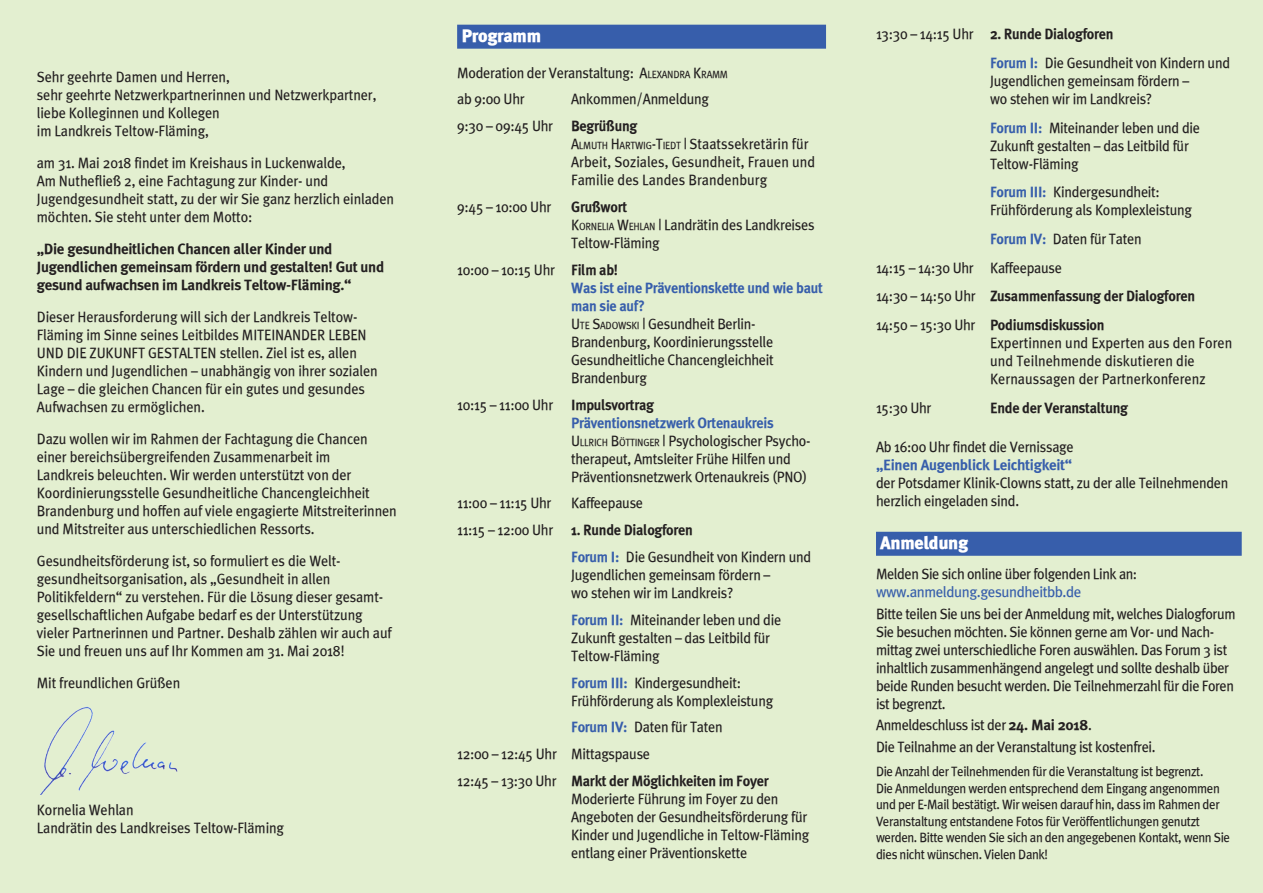
<style>
.page{position:relative;width:1263px;height:893px;background:#e3efd0}
.page>*{position:absolute;margin:0;border:0;box-sizing:border-box;transform-origin:0 0}
.t1{font:900 18px "Meta Plus";letter-spacing:-.02em;color:#fff}
.t2{font:15px/18px "Meta Plus";letter-spacing:-.02em;color:#231f20;scale:.95 1}
.t3{font:15px/18px "Meta Plus";color:#231f20;scale:.95 1}
.t4{font:700 15px/18px "Meta Plus";letter-spacing:-.02em;color:#231f20}
.t5{font:700 15px "Meta Plus";letter-spacing:-.02em;color:#231f20;scale:.95 1}
.t6{font:15px "Meta Plus";letter-spacing:-.03em;color:#375eab}
.t7{font:700 15px "Meta Plus";letter-spacing:-.02em;color:#375eab}
.t8{font:13.5px/16.5px "Meta Plus";letter-spacing:-.03em;color:#231f20;scale:.95 1}
.s1{font-style:inherit}
.s2{font-size:10.5px}
.s3{font-weight:700}
.s4{font-weight:700;color:#375eab}
.s5{font-weight:400}
</style>
<div class="page">
<div style="left:457px;top:25px;width:369px;height:24px;background:#375eab"></div>
<div style="left:876px;top:532px;width:366px;height:24px;background:#375eab"></div>
<img style="left:40px;top:706px;width:138px;height:89px">
<p class="t2" style="left:37px;top:68px;width:359px">Sehr geehrte Damen und Herren,<br>sehr geehrte Netzwerkpartnerinnen und Netzwerkpartner, liebe Kolleginnen und Kollegen<br>im Landkreis Teltow-Fläming,</p>
<p class="t2" style="left:37px;top:154px;width:378px">am 31. Mai 2018 findet im Kreishaus in Luckenwalde,<br>Am Nuthefließ 2, eine Fachtagung zur Kinder- und Jugendgesundheit statt, zu der wir Sie ganz herzlich einladen möchten. Sie steht unter dem Motto:</p>
<p class="t4" style="left:37px;top:240px;width:349px">„Die gesundheitlichen Chancen aller Kinder und<br>Jugendlichen gemeinsam fördern und gestalten! Gut und gesund aufwachsen im Landkreis Teltow-Fläming.“</p>
<p class="t2" style="left:37px;top:307px;width:360px">Dieser Herausforderung will sich der Landkreis Teltow-Fläming im Sinne seines Leitbildes MITEINANDER LEBEN UND DIE ZUKUNFT GESTALTEN stellen. Ziel ist es, allen Kindern und Jugendlichen – unabhängig von ihrer sozialen Lage – die gleichen Chancen für ein gutes und gesundes Aufwachsen zu ermöglichen.</p>
<p class="t2" style="left:37px;top:429px;width:380px">Dazu wollen wir im Rahmen der Fachtagung die Chancen einer bereichsübergreifenden Zusammenarbeit im<br>Landkreis beleuchten. Wir werden unterstützt von der Koordinierungsstelle Gesundheitliche Chancengleichheit Brandenburg und hoffen auf viele engagierte Mitstreiterinnen und Mitstreiter aus unterschiedlichen Ressorts.</p>
<p class="t2" style="left:37px;top:551px;width:375px">Gesundheitsförderung ist, so formuliert es die Welt&shy;gesundheitsorganisation, als „Gesundheit in allen Politikfeldern“ zu verstehen. Für die Lösung dieser gesamt&shy;gesellschaftlichen Aufgabe bedarf es der Unterstützung vieler Partnerinnen und Partner. Deshalb zählen wir auch auf Sie und freuen uns auf Ihr Kommen am 31. Mai 2018!</p>
<p class="t2" style="left:37px;top:673px;width:153px">Mit freundlichen Grüßen</p>
<p class="t2" style="left:37px;top:801px;width:262px">Kornelia Wehlan<br>Landrätin des Landkreises Teltow-Fläming</p>
<p class="t1" style="left:461px;top:26px;width:81px">Programm</p>
<p class="t2" style="left:457px;top:59px;width:286px;line-height:26.8px">Moderation der Veranstaltung: <span class="s1">A</span><span class="s2">LEXANDRA</span> <span class="s1">K</span><span class="s2">RAMM </span>ab 9:00 Uhr</p>
<p class="t2" style="left:457px;top:86px;width:267px;line-height:26.8px;text-indent:114px">Ankommen/Anmeldung<br>9:30 – 09:45 Uhr <span class="s3">Begrüßung</span></p>
<p class="t3" style="left:571px;top:135px;width:258px"><span class="s1">A</span><span class="s2">LMUTH</span> <span class="s1">H</span><span class="s2">ARTWIG</span><span class="s1">-T</span><span class="s2">IEDT</span> <span class="s1">|</span> Staatssekretärin für<br>Arbeit, Soziales, Gesundheit, Frauen und<br>Familie des Landes Brandenburg</p>
<p class="t2" style="left:457px;top:198px;width:101px">9:45 – 10:00 Uhr</p>
<p class="t2" style="left:571px;top:198px;width:258px"><span class="s3">Grußwort<br></span><span class="s1">K</span><span class="s2">ORNELIA</span> <span class="s1">W</span><span class="s2">EHLAN</span> | Landrätin des Landkreises<br>Teltow-Fläming</p>
<p class="t2" style="left:571px;top:260px;width:266px;text-indent:-114px">10:00 – 10:15 Uhr <span class="s3">Film ab!<br></span><span class="s4">Was ist eine Präventionskette und wie baut man sie auf?<br></span><span class="s1">U</span><span class="s2">TE</span> <span class="s1">S</span><span class="s2">ADOWSKI</span> | Gesundheit Berlin-<br>Brandenburg, Koordinierungsstelle<br>Gesundheitliche Chancengleichheit<br>Brandenburg</p>
<p class="t2" style="left:571px;top:395px;width:252px;text-indent:-114px">10:15 – 11:00 Uhr <span class="s3">Impulsvortrag<br></span><span class="s4">Präventionsnetzwerk Ortenaukreis<br></span><span class="s1">U</span> <span class="s2">LLRICH</span> <span class="s1">B</span><span class="s2">ÖTTINGER</span> | Psychologischer Psycho&shy;therapeut, Amtsleiter Frühe Hilfen und Präventionsnetzwerk Ortenaukreis (PNO)</p>
<p class="t2" style="left:457px;top:494px;width:101px">11:00 – 11:15 Uhr</p>
<p class="t2" style="left:571px;top:494px;width:77px">Kaffeepause</p>
<p class="t5" style="left:457px;top:521px;width:250px"><span class="s5">11:15 – 12:00 Uhr</span> 1. Runde Dialogforen</p>
<p class="t2" style="left:571px;top:548px;width:254px"><span class="s4">Forum I:</span> Die Gesundheit von Kindern und</p>
<p class="t2" style="left:571px;top:566px;width:211px">Jugendlichen gemeinsam fördern – wo stehen wir im Landkreis?</p>
<p class="t2" style="left:571px;top:610px;width:223px"><span class="s4">Forum II:</span> Miteinander leben und die<br>Zukunft gestalten – das Leitbild für<br>Teltow-Fläming</p>
<p class="t2" style="left:571px;top:673px;width:214px"><span class="s4">Forum III:</span> Kindergesundheit:<br>Frühförderung als Komplexleistung</p>
<p class="t2" style="left:457px;top:713px;width:330px;line-height:26.8px;text-indent:114px"><span class="s4">Forum IV:</span> Daten für Taten<br>12:00 – 12:45 Uhr Mittagspause<br>12:45 – 13:30 Uhr <span class="s3">Markt der Möglichkeiten im Foyer</span></p>
<p class="t2" style="left:571px;top:789px;width:252px">Moderierte Führung im Foyer zu den Angeboten der Gesundheitsförderung für Kinder und Jugendliche in Teltow-Fläming entlang einer Präventionskette</p>
<p class="t2" style="left:990px;top:20px;width:254px;line-height:28.7px;text-indent:-114px">13:30 – 14:15 Uhr <span class="s3">2. Runde Dialogforen<br></span><span class="s4">Forum I:</span> Die Gesundheit von Kindern und</p>
<p class="t2" style="left:990px;top:72px;width:211px">Jugendlichen gemeinsam fördern – wo stehen wir im Landkreis?</p>
<p class="t2" style="left:990px;top:118px;width:223px"><span class="s4">Forum II:</span> Miteinander leben und die<br>Zukunft gestalten – das Leitbild für<br>Teltow-Fläming</p>
<p class="t2" style="left:990px;top:183px;width:214px"><span class="s4">Forum III:</span> Kindergesundheit:<br>Frühförderung als Komplexleistung</p>
<p class="t2" style="left:876px;top:224px;width:337px;line-height:28.7px;text-indent:114px"><span class="s4">Forum IV:</span> Daten für Taten<br>14:15 – 14:30 Uhr Kaffeepause<br>14:30 – 14:50 Uhr <span class="s3">Zusammenfassung der Dialogforen </span>14:50 – 15:30 Uhr <span class="s3">Podiumsdiskussion</span></p>
<p class="t3" style="left:990px;top:334px;width:257px">Expertinnen und Experten aus den Foren und Teilnehmende diskutieren die<br>Kernaussagen der Partnerkonferenz</p>
<p class="t2" style="left:876px;top:398px;width:60px">15:30 Uhr</p>
<p class="t5" style="left:990px;top:399px;width:147px">Ende der Veranstaltung</p>
<p class="t2" style="left:876px;top:437px;width:210px">Ab 16:00 Uhr findet die Vernissage</p>
<p class="t7" style="left:876px;top:456px;width:198px">„Einen Augenblick Leichtigkeit“</p>
<p class="t2" style="left:876px;top:473px;width:372px">der Potsdamer Klinik-Clowns statt, zu der alle Teilnehmenden herzlich eingeladen sind.</p>
<p class="t1" style="left:880px;top:533px;width:90px">Anmeldung</p>
<p class="t2" style="left:876px;top:565px;width:276px">Melden Sie sich online über folgenden Link an:</p>
<p class="t6" style="left:876px;top:583px;width:207px">www.anmeldung.gesundheitbb.de</p>
<p class="t2" style="left:876px;top:604px;width:380px">Bitte teilen Sie uns bei der Anmeldung mit, welches Dialogforum Sie besuchen möchten. Sie können gerne am Vor- und Nach&shy;mittag zwei unterschiedliche Foren auswählen. Das Forum 3 ist inhaltlich zusammenhängend angelegt und sollte deshalb über beide Runden besucht werden. Die Teilnehmerzahl für die Foren ist begrenzt.</p>
<p class="t2" style="left:876px;top:714px;width:296px;line-height:21.5px">Anmeldeschluss ist der <span class="s3">24. Mai 2018</span>.<br>Die Teilnahme an der Veranstaltung ist kostenfrei.</p>
<p class="t8" style="left:876px;top:763px;width:374px">Die Anzahl der Teilnehmenden für die Veranstaltung ist begrenzt.<br>Die Anmeldungen werden entsprechend dem Eingang angenommen und per E-Mail bestätigt. Wir weisen darauf hin, dass im Rahmen der Veranstaltung entstandene Fotos für Veröffentlichungen genutzt werden. Bitte wenden Sie sich an den angegebenen Kontakt, wenn Sie dies nicht wünschen. Vielen Dank!</p>
</div>
